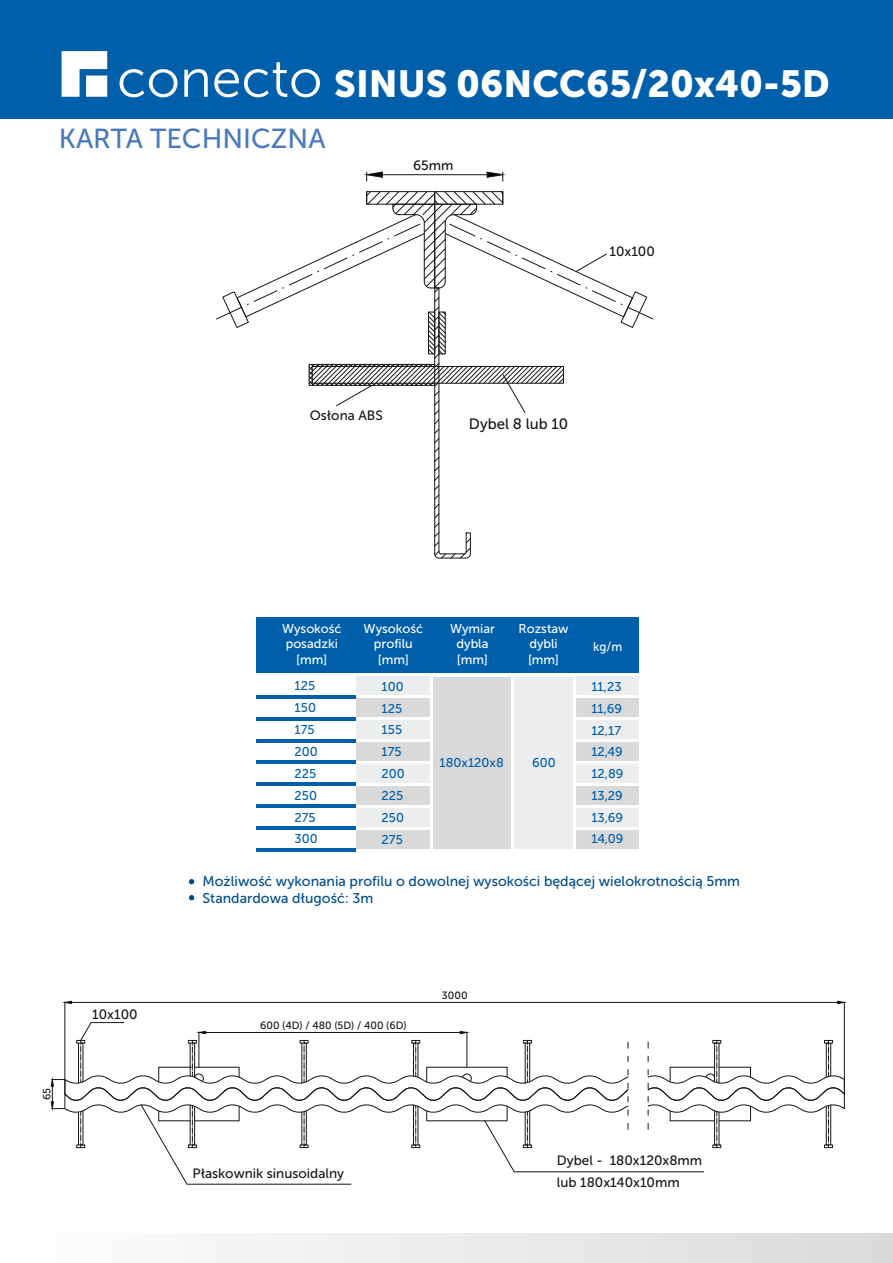
<style>
.page{position:relative;width:893px;height:1263px;background:#fff}
.page>*{position:absolute;margin:0;border:0;box-sizing:border-box;transform-origin:0 0}
.t1{font:37.5px "Museo Sans 900,Bold";color:#fff}
.t2{font:27.45px "Museo Sans 500";color:#487bbd}
.t3{font:15px "Museo Sans 500";color:#151616}
.t4{font:14.1px "Museo Sans 500";color:#004c8a}
.t5{font:13.5px/21.5px "Museo Sans 500";color:#151616}
.t6{font:12.75px/21.9px "Museo Sans 500";color:#005faa}
.t7{font:12.75px/15.3px "Museo Sans 500";color:#fff;text-align:center}
.t8{font:12.6px "Museo Sans 500";color:#fff;scale:.94 1}
.t9{font:10.5px "Museo Sans 500";color:#151616}
</style>
<div class="page">
<div style="left:0;top:0;width:893px;height:119px;background:#005faa"></div>
<div style="left:0;top:1234px;width:893px;height:29px;background:linear-gradient(to right,#fff,#dadada)"></div>
<div style="left:356px;top:808px;width:74px;height:18px;background:#eceded"></div>
<div style="left:356px;top:830px;width:74px;height:18px;background:#d9d9da"></div>
<div style="left:576px;top:808px;width:63px;height:18px;background:#eceded"></div>
<div style="left:576px;top:830px;width:63px;height:18px;background:#d9d9da"></div>
<div style="left:356px;top:677px;width:74px;height:18px;background:#eceded"></div>
<div style="left:576px;top:677px;width:63px;height:18px;background:#eceded"></div>
<div style="left:576px;top:699px;width:63px;height:18px;background:#d9d9da"></div>
<div style="left:576px;top:720px;width:63px;height:18px;background:#eceded"></div>
<div style="left:576px;top:742px;width:63px;height:18px;background:#d9d9da"></div>
<div style="left:576px;top:764px;width:63px;height:18px;background:#eceded"></div>
<div style="left:576px;top:786px;width:63px;height:18px;background:#d9d9da"></div>
<div style="left:356px;top:699px;width:74px;height:18px;background:#d9d9da"></div>
<div style="left:356px;top:720px;width:74px;height:18px;background:#eceded"></div>
<div style="left:356px;top:742px;width:74px;height:18px;background:#d9d9da"></div>
<div style="left:356px;top:764px;width:74px;height:18px;background:#eceded"></div>
<div style="left:356px;top:786px;width:74px;height:18px;background:#d9d9da"></div>
<div style="left:434px;top:677px;width:77px;height:171px;background:#d9d9da"></div>
<div style="left:515px;top:677px;width:58px;height:171px;background:#eceded"></div>
<hr style="left:256px;top:695px;width:100px;height:4px;background:#005faa">
<hr style="left:256px;top:717px;width:100px;height:3px;background:#005faa">
<hr style="left:256px;top:739px;width:100px;height:3px;background:#005faa">
<hr style="left:256px;top:760px;width:100px;height:4px;background:#005faa">
<hr style="left:256px;top:782px;width:100px;height:3px;background:#005faa">
<hr style="left:256px;top:804px;width:100px;height:4px;background:#005faa">
<hr style="left:256px;top:826px;width:100px;height:3px;background:#005faa">
<hr style="left:256px;top:848px;width:100px;height:4px;background:#005faa">
<svg style="left:62px;top:51px;width:258px;height:46px"></svg>
<hr style="left:382px;top:174px;width:105px;height:1px;background:#151616">
<svg style="left:487px;top:172px;width:18px;height:9px"></svg>
<svg style="left:365px;top:172px;width:18px;height:9px"></svg>
<svg style="left:216px;top:191px;width:437px;height:367px"></svg>
<hr style="left:65px;top:1002px;width:1px;height:77px;background:#151616">
<hr style="left:844px;top:1002px;width:1px;height:78px;background:#151616">
<hr style="left:72px;top:1002px;width:766px;height:1px;background:#151616">
<svg style="left:63px;top:1001px;width:9px;height:3px"></svg>
<svg style="left:837px;top:1001px;width:9px;height:3px"></svg>
<svg style="left:51px;top:1022px;width:794px;height:162px"></svg>
<div style="left:256px;top:617px;width:383px;height:55px;background:#005faa"></div>
<svg style="left:189px;top:879px;width:5px;height:5px"></svg>
<svg style="left:189px;top:895px;width:5px;height:5px"></svg>
<h1 class="t1" style="left:334px;top:69px;width:497px">SINUS 06NCC65/20x40-5D</h1>
<h2 class="t2" style="left:59px;top:127px;width:268px">KARTA TECHNICZNA</h2>
<p class="t5" style="left:413px;top:156px;width:42px">65mm</p>
<p class="t5" style="left:609px;top:242px;width:47px">10x100</p>
<p class="t5" style="left:310px;top:405px;width:75px">Osłona ABS</p>
<p class="t3" style="left:469px;top:418px;width:101px">Dybel 8 lub 10</p>
<p class="t9" style="left:42px;top:1100px;width:14px;rotate:-90deg">65</p>
<p class="t5" style="left:92px;top:1005px;width:47px">10x100</p>
<p class="t7" style="left:282px;top:622px;width:61px">Wysokość posadzki [mm]</p>
<p class="t7" style="left:364px;top:622px;width:61px">Wysokość profilu [mm]</p>
<p class="t7" style="left:450px;top:622px;width:46px">Wymiar dybla [mm]</p>
<p class="t7" style="left:519px;top:622px;width:52px">Rozstaw dybli [mm]</p>
<p class="t6" style="left:295px;top:676px;width:25px">125<br>150<br>175<br>200<br>225<br>250<br>275<br>300</p>
<p class="t6" style="left:382px;top:676px;width:25px">100<br>125<br>155<br>175<br>200<br>225<br>250<br>275</p>
<p class="t6" style="left:440px;top:753px;width:66px">180x120x8</p>
<p class="t6" style="left:532px;top:753px;width:25px">600</p>
<p class="t8" style="left:593px;top:642px;width:32px">kg/m</p>
<p class="t6" style="left:591px;top:677px;width:34px">11,23<br>11,69<br>12,17<br>12,49<br>12,89<br>13,29<br>13,69<br>14,09</p>
<p class="t4" style="left:189px;top:875px;width:553px">- Możliwość wykonania profilu o dowolnej wysokości będącej wielokrotnością 5mm</p>
<p class="t4" style="left:189px;top:892px;width:186px">- Standardowa długość: 3m</p>
<p class="t9" style="left:260px;top:1021px;width:148px">600 (4D) / 480 (5D) / 400 (6D)</p>
<p class="t9" style="left:442px;top:991px;width:27px">3000</p>
<p class="t5" style="left:193px;top:1163px;width:153px">Płaskownik sinusoidalny</p>
<p class="t5" style="left:557px;top:1151px;width:147px">Dybel - 180x120x8mm lub 180x140x10mm</p>
</div>
